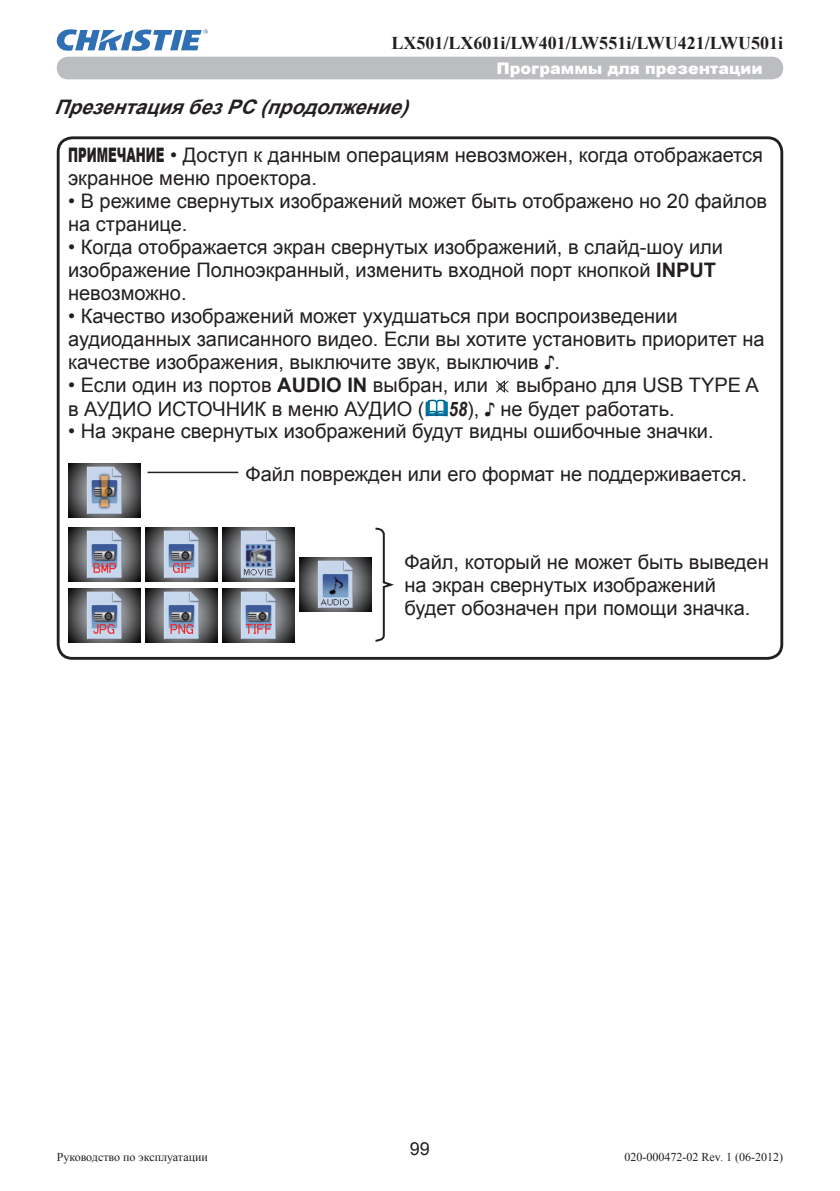
<style>
.page{position:relative;width:840px;height:1191px;background:#fff}
.page>*{position:absolute;margin:0;border:0;box-sizing:border-box;transform-origin:0 0}
.t1{font:20px/23px "Arial";color:#231f20}
.t2{font:italic 700 20px "Arial";color:#231f20}
.t3{font:700 18px "Times New Roman";color:#231f20}
.t4{font:18px "Arial";color:#231f20}
.t5{font:900 16px "Arial";color:#fff}
.t6{font:12px "Times New Roman";color:#231f20}
.s1{font-weight:900}
.s2{font-weight:700}
.s3{font-family:"Arial Narrow";font-weight:700;font-style:italic}
</style>
<div class="page">
<svg style="left:57px;top:29px;width:151px;height:22px"></svg>
<div style="left:57px;top:57px;width:725px;height:22px;background:#bcbdc0;border-radius:11px"></div>
<div style="left:57px;top:136px;width:725px;height:524px;border:3px solid #231f20;border-radius:14px"></div>
<svg style="left:496px;top:380px;width:13px;height:13px"></svg>
<img style="left:68px;top:463px;width:72px;height:54px">
<hr style="left:147px;top:471px;width:91px;height:2px;background:#231f20">
<img style="left:68px;top:527px;width:72px;height:54px">
<img style="left:145px;top:527px;width:72px;height:54px">
<img style="left:68px;top:588px;width:72px;height:54px">
<img style="left:145px;top:588px;width:72px;height:54px">
<svg style="left:375px;top:527px;width:19px;height:115px"></svg>
<img style="left:222px;top:527px;width:72px;height:54px">
<img style="left:222px;top:588px;width:72px;height:54px">
<img style="left:299px;top:558px;width:72px;height:54px">
<svg style="left:425px;top:399px;width:23px;height:18px"></svg>
<p class="t3" style="left:391px;top:31px;width:393px">LX501/LX601i/LW401/LW551i/LWU421/LWU501i</p>
<p class="t5" style="left:496px;top:57px;width:267px">Программы для презентации</p>
<p class="t2" style="left:54px;top:93px;width:364px">ПрезентациябезPC(продолжение)</p>
<p class="t1" style="left:68px;top:144px;width:696px"><span class="s1">ПРИМЕЧАНИЕ</span> • Доступ к данным операциям невозможен, когда отображается экранное меню проектора.</p>
<p class="t1" style="left:68px;top:190px;width:700px">• В режиме свернутых изображений может быть отображено но 20 файлов на странице.</p>
<p class="t1" style="left:68px;top:236px;width:656px">• Когда отображается экран свернутых изображений, в слайд-шоу или изображение Полноэкранный, изменить входной порт кнопкой <span class="s2">INPUT </span>невозможно.</p>
<p class="t1" style="left:68px;top:305px;width:697px">• Качество изображений может ухудшаться при воспроизведении аудиоданных записанного видео. Если вы хотите установить приоритет на качестве изображения, выключите звук, выключив ♪.</p>
<p class="t1" style="left:68px;top:374px;width:421px">• Если один из портов <span class="s2">AUDIO IN</span> выбран, или</p>
<p class="t1" style="left:68px;top:373px;width:691px;text-indent:448px">выбрано для USB TYPE A в АУДИО ИСТОЧНИК в меню АУДИО ( <span class="s3">58</span>), ♪ не будет работать.</p>
<p class="t1" style="left:245px;top:410px;width:502px;line-height:42.4px;text-indent:-177px">• На экране свернутых изображений будут видны ошибочные значки.<br>Файл поврежден или его формат не поддерживается.</p>
<p class="t1" style="left:404px;top:550px;width:366px">Файл, который не может быть выведен на экран свернутых изображений будет обозначен при помощи значка.</p>
<p class="t4" style="left:410px;top:1137px;width:22px">99</p>
<p class="t6" style="left:57px;top:1149px;width:153px">Руководство по эксплуатации</p>
<p class="t6" style="left:624px;top:1149px;width:160px">020-000472-02 Rev. 1 (06-2012)</p>
</div>
